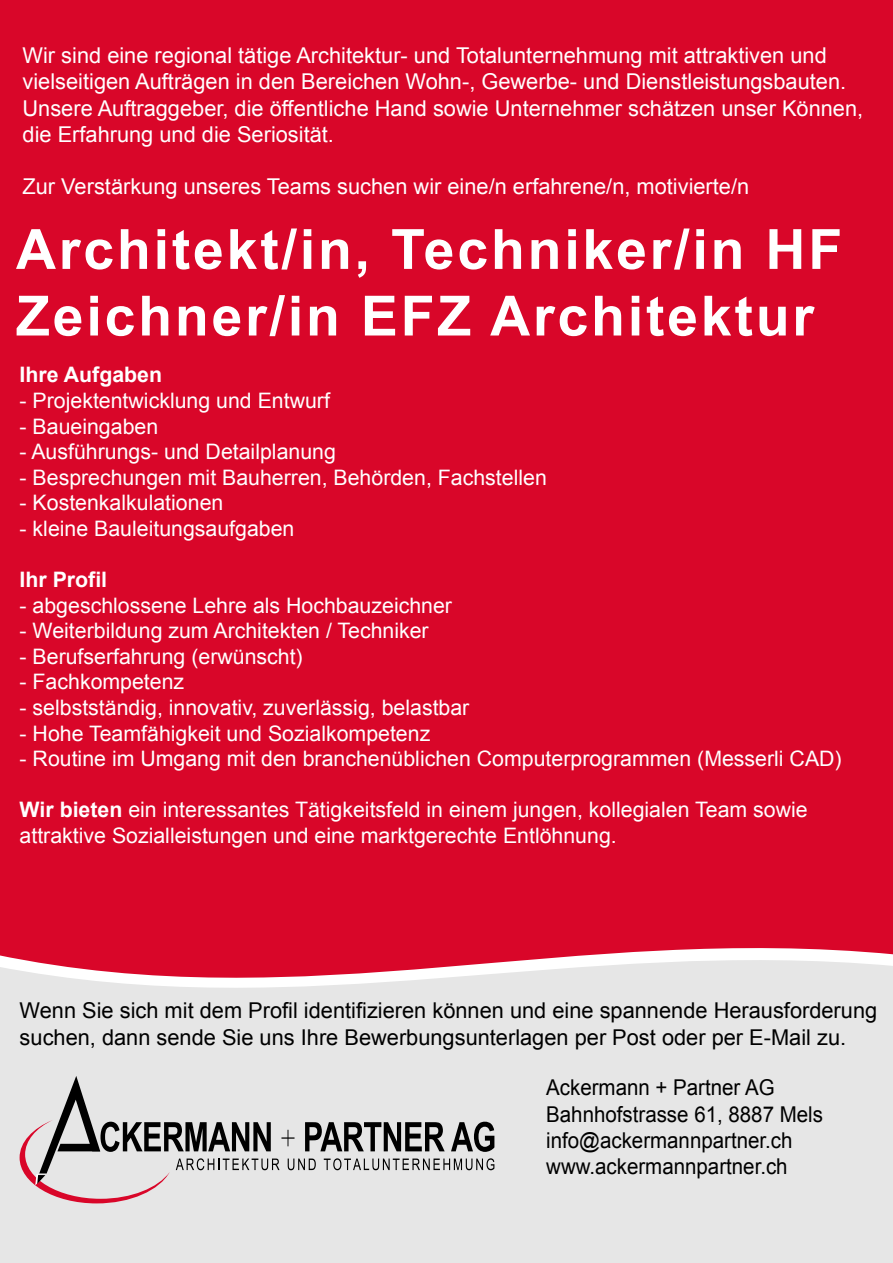
<style>
.page{position:relative;width:893px;height:1263px;background:#fff}
.page>*{position:absolute;margin:0;border:0;box-sizing:border-box;transform-origin:0 0}
.t1{font:700 55.5px/66.6px "Arial";letter-spacing:.05em;color:#fff}
.t2{font:21.75px/26.1px "Arial";color:#fff}
.t3{font:21.75px/26.1px "Arial";color:#000}
.t4{font:21.75px/26.1px "Arial";color:#000;scale:.94 1}
.t5{font:21.3px/25.7px "Arial";color:#fff}
.t6{font:700 21.3px "Arial";color:#fff}
.s1{font-weight:700}
</style>
<div class="page">
<div style="left:0;top:0;width:893px;height:937px;background:#d90629"></div>
<svg style="left:0;top:937px;width:893px;height:326px;background:#e5d0d4"></svg>
<svg style="left:20px;top:1076px;width:474px;height:127px;background:#c7c4c4"></svg>
<p class="t2" style="left:23px;top:43px;width:842px">Wir sind eine regional tätige Architektur- und Totalunternehmung mit attraktiven und vielseitigen Aufträgen in den Bereichen Wohn-, Gewerbe- und Dienstleistungsbauten.<br>Unsere Auftraggeber, die öffentliche Hand sowie Unternehmer schätzen unser Können, die Erfahrung und die Seriosität.</p>
<p class="t2" style="left:23px;top:174px;width:728px">Zur Verstärkung unseres Teams suchen wir eine/n erfahrene/n, motivierte/n</p>
<h1 class="t1" style="left:16px;top:218px;width:828px">Architekt/in, Techniker/in HF<br>Zeichner/in EFZ Architektur</h1>
<p class="t6" style="left:20px;top:361px;width:144px">Ihre Aufgaben</p>
<p class="t5" style="left:20px;top:388px;width:312px">- Projektentwicklung und Entwurf</p>
<p class="t5" style="left:20px;top:413px;width:140px">- Baueingaben</p>
<p class="t5" style="left:20px;top:439px;width:318px">- Ausführungs- und Detailplanung</p>
<p class="t5" style="left:20px;top:465px;width:529px">- Besprechungen mit Bauherren, Behörden, Fachstellen</p>
<p class="t5" style="left:20px;top:490px;width:205px">- Kostenkalkulationen</p>
<p class="t5" style="left:20px;top:516px;width:276px">- kleine Bauleitungsaufgaben</p>
<p class="t6" style="left:20px;top:565px;width:89px">Ihr Profil</p>
<p class="t5" style="left:20px;top:592px;width:434px">- abgeschlossene Lehre als Hochbauzeichner</p>
<p class="t5" style="left:20px;top:618px;width:411px">- Weiterbildung zum Architekten / Techniker</p>
<p class="t5" style="left:20px;top:644px;width:285px">- Berufserfahrung (erwünscht)</p>
<p class="t5" style="left:20px;top:669px;width:166px">- Fachkompetenz</p>
<p class="t5" style="left:20px;top:695px;width:451px">- selbstständig, innovativ, zuverlässig, belastbar</p>
<p class="t5" style="left:20px;top:720px;width:412px">- Hohe Teamfähigkeit und Sozialkompetenz</p>
<p class="t5" style="left:20px;top:746px;width:824px">- Routine im Umgang mit den branchenüblichen Computerprogrammen (Messerli CAD)</p>
<p class="t5" style="left:20px;top:797px;width:790px"><span class="s1">Wir bieten</span> ein interessantes Tätigkeitsfeld in einem jungen, kollegialen Team sowie attraktive Sozialleistungen und eine marktgerechte Entlöhnung.</p>
<p class="t3" style="left:20px;top:998px;width:859px">Wenn Sie sich mit dem Profil identifizieren können und eine spannende Herausforderung suchen, dann sende Sie uns Ihre Bewerbungsunterlagen per Post oder per E-Mail zu.</p>
<p class="t4" style="left:546px;top:1075px;width:296px">Ackermann + Partner AG<br>Bahnhofstrasse 61, 8887 Mels info@ackermannpartner.ch www.ackermannpartner.ch</p>
</div>
